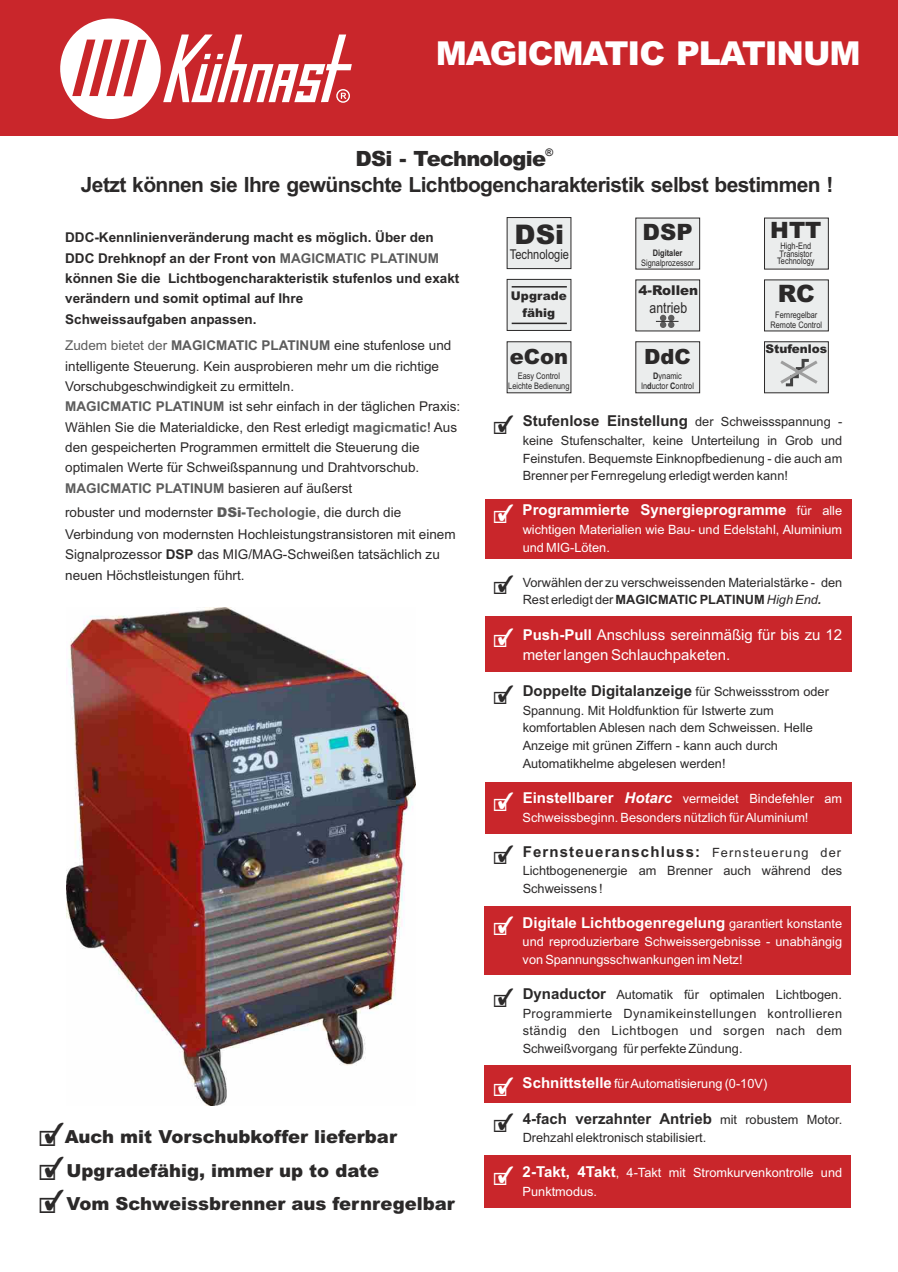
<style>
.page{position:relative;width:898px;height:1272px;background:#fff}
.page>*{position:absolute;margin:0;border:0;box-sizing:border-box;transform-origin:0 0}
.t1{font:900 33px "Arial";letter-spacing:-.035em;color:#fff}
.t2{font:900 27px "Arial";color:#2b2929}
.t3{font:900 24px "Arial";color:#2b2929}
.t4{font:900 22.5px "Arial";color:#2b2929}
.t5{font:700 21px "Arial";letter-spacing:-.03em;color:#2b2929}
.t6{font:900 21px "Arial";letter-spacing:-.035em;color:#2b2929}
.t7{font:900 18px/33.5px "Arial";color:#2b2929}
.t8{font:700 15px "Arial";color:#2b2929}
.t9{font:700 15px "Arial";color:#fff}
.t10{font:15px/21px "Arial";color:#fff}
.t11{font:700 15px "Arial";letter-spacing:.075em;color:#2b2929}
.t12{font:15px "Arial Narrow";color:#2b2929}
.t13{font:13.5px/20.4px "Arial";color:#2b2929}
.t14{font:700 13.5px/20.4px "Arial";color:#2b2929}
.t15{font:13.5px "Arial Narrow";color:#2b2929}
.t16{font:900 13.5px "Arial";color:#2b2929}
.t17{font:12.75px/17.9px "Arial";color:#2b2929}
.t18{font:12.75px/17.9px "Arial";color:#fff}
.t19{font:900 12px/17px "Arial";color:#2b2929;text-align:center}
.t20{font:700 10.5px "Arial";color:#2b2929}
.t21{font:9px/7.6px "Arial Narrow";color:#2b2929;text-align:center}
.t22{font:700 9px "Arial Narrow";color:#2b2929}
.s1{color:#5c5c5c}
.s2{font-weight:700;color:#5c5c5c}
.s3{font-weight:900;color:#5c5c5c}
.s4{font-weight:700}
.s5{font-weight:400;font-size:12.75px}
.s6{font-style:italic}
.s7{font-weight:700;font-style:italic}
.s8{font-weight:700;font-size:15px}
.s9{font-weight:700;font-style:italic;font-size:15px}
</style>
<div class="page">
<div style="left:484px;top:1154px;width:366px;height:53px;background:#c9262b"></div>
<div style="left:484px;top:1064px;width:366px;height:38px;background:#c9262b"></div>
<div style="left:485px;top:781px;width:366px;height:52px;background:#c9262b"></div>
<img style="left:67px;top:607px;width:348px;height:498px">
<div style="left:484px;top:906px;width:366px;height:69px;background:#c9262b"></div>
<div style="left:485px;top:616px;width:366px;height:55px;background:#c9262b"></div>
<div style="left:485px;top:499px;width:366px;height:60px;background:#c9262b"></div>
<div style="left:0;top:0;width:897px;height:136px;background:#c9262b"></div>
<div style="left:764px;top:218px;width:64px;height:51px;background:#ebeded"></div>
<svg style="left:506px;top:217px;width:65px;height:52px"></svg>
<svg style="left:635px;top:279px;width:64px;height:52px"></svg>
<svg style="left:764px;top:279px;width:64px;height:52px"></svg>
<svg style="left:506px;top:341px;width:65px;height:52px"></svg>
<svg style="left:635px;top:341px;width:64px;height:52px"></svg>
<svg style="left:764px;top:341px;width:64px;height:52px"></svg>
<div style="left:635px;top:218px;width:64px;height:51px;background:#ebeded"></div>
<svg style="left:506px;top:279px;width:65px;height:52px"></svg>
<hr style="left:511px;top:286px;width:55px;height:1px;background:#2b2929">
<hr style="left:511px;top:322px;width:55px;height:2px;background:#2b2929">
<svg style="left:163px;top:34px;width:189px;height:68px"></svg>
<div style="left:60px;top:19px;width:101px;height:100px;background:#fff;border-radius:50%"></div>
<svg style="left:72px;top:40px;width:74px;height:56px"></svg>
<h1 class="t1" style="left:435px;top:42px;width:426px">MAGICMATIC PLATINUM</h1>
<p class="t20" style="left:545px;top:148px;width:9px">®</p>
<h3 class="t6" style="left:355px;top:151px;width:192px">DSi - Technologie</h3>
<h3 class="t5" style="left:81px;top:177px;width:754px">Jetzt können sie Ihre gewünschte Lichtbogencharakteristik selbst bestimmen !</h3>
<p class="t14" style="left:65px;top:229px;width:395px">DDC-Kennlinienveränderung macht es möglich. Über den DDC Drehknopf an der Front von <span class="s1">MAGICMATIC PLATINUM </span>können Sie die Lichtbogencharakteristik stufenlos und exakt verändern und somit optimal auf Ihre<br>Schweissaufgaben anpassen.</p>
<p class="t13" style="left:65px;top:336px;width:396px"><span class="s1">Zudem bietet der</span> <span class="s2">MAGICMATIC PLATINUM</span> eine stufenlose und intelligente Steuerung. Kein ausprobieren mehr um die richtige Vorschubgeschwindigkeit zu ermitteln.<br><span class="s2">MAGICMATIC PLATINUM</span> ist sehr einfach in der täglichen Praxis:<br>Wählen Sie die Materialdicke, den Rest erledigt <span class="s2">magicmatic</span>! Aus den gespeicherten Programmen ermittelt die Steuerung die optimalen Werte für Schweißspannung und Drahtvorschub.<br><span class="s2">MAGICMATIC PLATINUM</span> basieren auf äußerst</p>
<p class="t13" style="left:65px;top:502px;width:392px;line-height:22.2px">robuster und modernster <span class="s3">DSi-</span><span class="s2">Techologie</span>, die durch die<br>Verbindung von modernsten Hochleistungstransistoren mit einem</p>
<p class="t13" style="left:65px;top:545px;width:376px">Signalprozessor <span class="s4">DSP</span> das MIG/MAG-Schweißen tatsächlich zu neuen Höchstleistungen führt.</p>
<h3 class="t7" style="left:65px;top:1121px;width:391px">Auch mit Vorschubkoffer lieferbar<br>Upgradefähig, immer up to date<br>Vom Schweissbrenner aus fernregelbar</h3>
<h2 class="t2" style="left:514px;top:224px;width:51px">DSi</h2>
<p class="t15" style="left:509px;top:249px;width:61px">Technologie</p>
<p class="t19" style="left:511px;top:289px;width:57px">Upgrade fähig</p>
<h3 class="t6" style="left:509px;top:349px;width:60px">eCon</h3>
<p class="t21" style="left:508px;top:371px;width:63px;line-height:10.2px">Easy Control<br>Leichte Bedienung</p>
<h3 class="t4" style="left:642px;top:224px;width:51px">DSP</h3>
<p class="t22" style="left:652px;top:249px;width:31px">Digitaler</p>
<p class="t21" style="left:641px;top:260px;width:54px">Signalprozessor</p>
<p class="t16" style="left:638px;top:285px;width:61px">4-Rollen</p>
<p class="t12" style="left:649px;top:302px;width:39px">antrieb</p>
<h3 class="t6" style="left:644px;top:349px;width:48px">DdC</h3>
<p class="t21" style="left:641px;top:371px;width:54px;line-height:10.4px"><span class="s4">D</span>ynamic<br>In<span class="s4">d</span>uctor <span class="s4">C</span>ontrol</p>
<h3 class="t4" style="left:770px;top:221px;width:53px">HTT</h3>
<p class="t21" style="left:777px;top:243px;width:39px">High-End<br>Transistor<br>Technology</p>
<h3 class="t3" style="left:777px;top:285px;width:38px">RC</h3>
<p class="t21" style="left:770px;top:310px;width:53px;line-height:10.2px">Fernregelbar<br>Remote Control</p>
<p class="t19" style="left:765px;top:342px;width:63px">Stufenlos</p>
<p class="t8" style="left:522px;top:415px;width:321px">Stufenlose Einstellung <span class="s5">der Schweissspannung -</span></p>
<p class="t17" style="left:522px;top:432px;width:321px;text-align:justify">keine Stufenschalter, keine Unterteilung in Grob und Feinstufen. Bequemste Einknopfbedienung - die auch am Brenner per Fernregelung erledigt werden kann!</p>
<p class="t9" style="left:522px;top:504px;width:321px">Programmierte Synergieprogramme <span class="s5">für alle</span></p>
<p class="t18" style="left:522px;top:521px;width:321px">wichtigen Materialien wie Bau- und Edelstahl, Aluminium und MIG-Löten.</p>
<p class="t17" style="left:522px;top:574px;width:321px">Vorwählen der zu verschweissenden Materialstärke - den<br>Rest erledigt der <span class="s4">MAGICMATIC PLATINUM</span> <span class="s6">High End</span><span class="s7">.</span></p>
<p class="t10" style="left:522px;top:625px;width:321px"><span class="s4">Push-Pull</span> Anschluss sereinmäßig für bis zu 12 meter langen Schlauchpaketen.</p>
<p class="t8" style="left:522px;top:685px;width:307px">Doppelte Digitalanzeige <span class="s5">für Schweissstrom oder</span></p>
<p class="t17" style="left:522px;top:702px;width:291px">Spannung. Mit Holdfunktion für Istwerte zum komfortablen Ablesen nach dem Schweissen. Helle Anzeige mit grünen Ziffern - kann auch durch Automatikhelme abgelesen werden!</p>
<p class="t18" style="left:522px;top:790px;width:321px;line-height:18.5px"><span class="s8">Einstellbarer</span> <span class="s9">Hotarc</span> vermeidet Bindefehler am<br>Schweissbeginn. Besonders nützlich für Aluminium!</p>
<p class="t11" style="left:522px;top:845px;width:320px">Fernsteueranschluss: <span class="s5">Fernsteuerung der</span></p>
<p class="t17" style="left:522px;top:862px;width:321px">Lichtbogenenergie am Brenner auch während des<br>Schweissens !</p>
<p class="t9" style="left:522px;top:916px;width:321px">Digitale Lichtbogenregelung <span class="s5">garantiert konstante</span></p>
<p class="t18" style="left:522px;top:934px;width:321px">und reproduzierbare Schweissergebnisse - unabhängig von Spannungsschwankungen im Netz!</p>
<p class="t17" style="left:522px;top:986px;width:321px;text-align:justify"><span class="s8">Dynaductor</span> Automatik für optimalen Lichtbogen.<br>Programmierte Dynamikeinstellungen kontrollieren ständig den Lichtbogen und sorgen nach dem Schweißvorgang für perfekte Zündung.</p>
<p class="t18" style="left:522px;top:1075px;width:246px"><span class="s8">Schnittstelle</span> für Automatisierung (0-10V)</p>
<p class="t8" style="left:522px;top:1112px;width:321px">4-fach verzahnter Antrieb <span class="s5">mit robustem Motor.</span></p>
<p class="t17" style="left:522px;top:1130px;width:185px">Drehzahl elektronisch stabilisiert.</p>
<p class="t18" style="left:522px;top:1164px;width:321px;line-height:18.5px"><span class="s8">2-Takt, 4Takt</span>, 4-Takt mit Stromkurvenkontrolle und<br>Punktmodus.</p>
</div>
